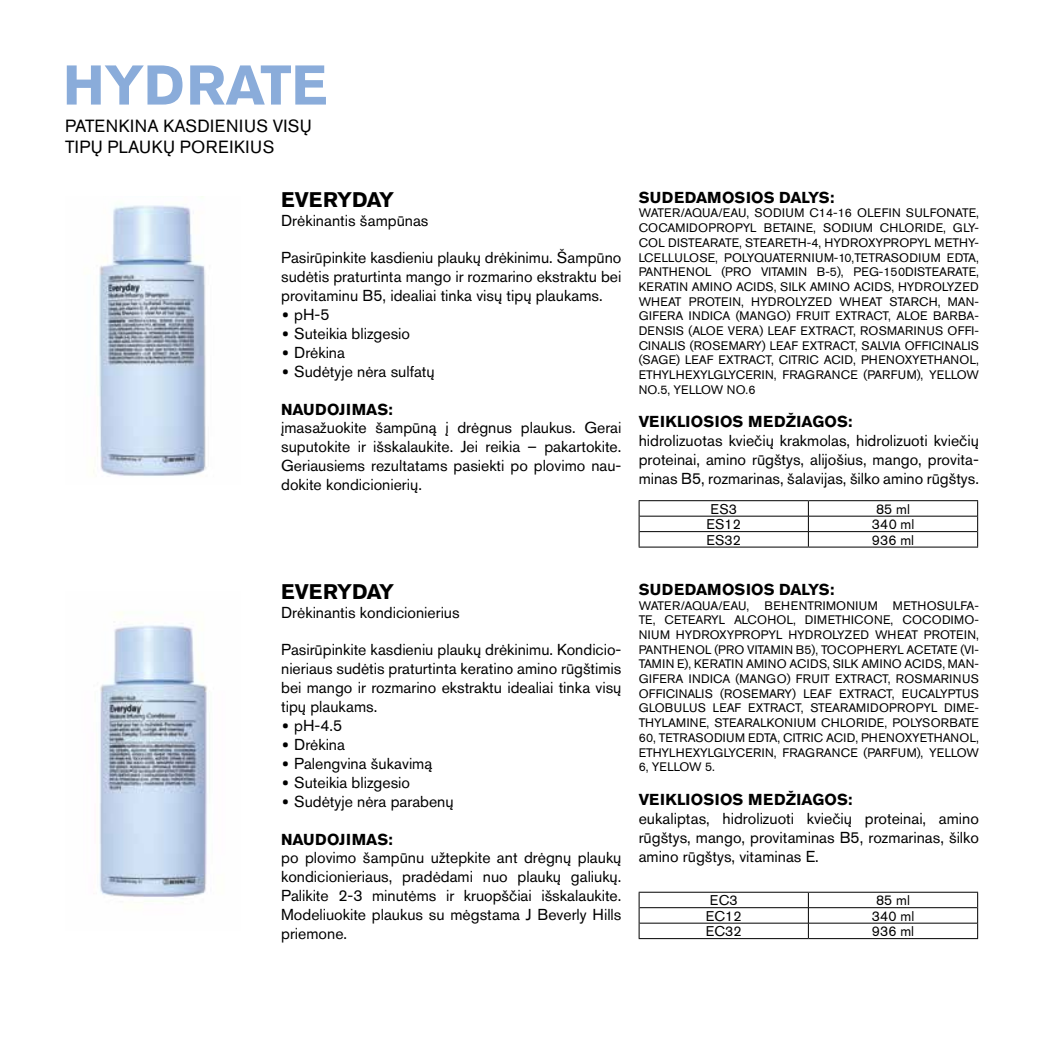
<style>
.page{position:relative;width:1042px;height:1042px;background:#fff}
.page>*{position:absolute;margin:0;border:0;box-sizing:border-box;transform-origin:0 0}
.t1{font:700 55.3px "Akzidenz Grotesk Pro";color:#8aacda}
.t2{font:700 21px "Akzidenz Grotesk Pro";color:#000}
.t3{font:17.5px/21px "Akzidenz Grotesk Pro";letter-spacing:.02em;color:#000}
.t4{font:15.75px/18.9px "Akzidenz Grotesk Pro";color:#000;text-align:justify}
.t5{font:700 15.75px "Akzidenz Grotesk Pro";color:#000}
.t6{font:700 15.75px "Akzidenz Grotesk Pro";letter-spacing:.02em;color:#000}
.t7{font:14px "Akzidenz Grotesk Pro";color:#000}
.t8{font:12.25px/14.7px "Akzidenz Grotesk Pro";color:#000;text-align:justify}
.s1{font-family:"Clan Offc Pro Narr";font-weight:700}
</style>
<div class="page">
<img style="left:93px;top:196px;width:113px;height:280px">
<img style="left:99px;top:612px;width:108px;height:287px">
<hr style="left:639px;top:500px;width:169px;height:1px;background:#000">
<hr style="left:808px;top:500px;width:170px;height:1px;background:#000">
<svg style="left:639px;top:501px;width:1px;height:46px"></svg>
<svg style="left:977px;top:501px;width:1px;height:46px"></svg>
<hr style="left:639px;top:547px;width:169px;height:1px;background:#000">
<hr style="left:808px;top:547px;width:170px;height:1px;background:#000">
<hr style="left:639px;top:516px;width:169px;height:1px;background:#000">
<hr style="left:808px;top:516px;width:169px;height:1px;background:#000">
<hr style="left:639px;top:531px;width:169px;height:1px;background:#000">
<hr style="left:808px;top:531px;width:169px;height:1px;background:#000">
<svg style="left:808px;top:501px;width:1px;height:46px"></svg>
<hr style="left:639px;top:892px;width:169px;height:1px;background:#000">
<hr style="left:808px;top:892px;width:170px;height:1px;background:#000">
<svg style="left:639px;top:892px;width:1px;height:46px"></svg>
<svg style="left:977px;top:892px;width:1px;height:46px"></svg>
<hr style="left:639px;top:938px;width:169px;height:1px;background:#000">
<hr style="left:808px;top:938px;width:170px;height:1px;background:#000">
<hr style="left:639px;top:907px;width:169px;height:1px;background:#000">
<hr style="left:808px;top:907px;width:169px;height:1px;background:#000">
<hr style="left:639px;top:923px;width:169px;height:1px;background:#000">
<hr style="left:808px;top:923px;width:169px;height:1px;background:#000">
<svg style="left:808px;top:892px;width:1px;height:46px"></svg>
<h1 class="t1" style="left:63px;top:49px;width:266px">HYDRATE</h1>
<p class="t3" style="left:65px;top:115px;width:248px">PATENKINA KASDIENIUS VISŲ<br>TIPŲ PLAUKŲ POREIKIUS</p>
<h2 class="t2" style="left:281px;top:186px;width:114px">EVERYDAY</h2>
<p class="t4" style="left:281px;top:210px;width:149px">Drėkinantis šampūnas</p>
<p class="t4" style="left:281px;top:248px;width:342px;text-align:left">Pasirūpinkite kasdieniu plaukų drėkinimu. Šampūno sudėtis praturtinta mango ir rozmarino ekstraktu bei provitaminu B5, idealiai tinka visų tipų plaukams.<br><span class="s1">∙</span> pH-5<br><span class="s1">∙</span> Suteikia blizgesio<br><span class="s1">∙</span> Drėkina<br><span class="s1">∙</span> Sudėtyje nėra sulfatų</p>
<p class="t5" style="left:281px;top:399px;width:113px">NAUDOJIMAS:</p>
<p class="t4" style="left:281px;top:418px;width:342px">įmasažuokite šampūną į drėgnus plaukus. Gerai suputokite ir išskalaukite. Jei reikia – pakartokite.<br>Geriausiems rezultatams pasiekti po plovimo nau&shy;dokite kondicionierių.</p>
<h2 class="t2" style="left:281px;top:578px;width:114px">EVERYDAY</h2>
<p class="t4" style="left:281px;top:603px;width:180px">Drėkinantis kondicionierius</p>
<p class="t4" style="left:281px;top:640px;width:342px;text-align:left">Pasirūpinkite kasdieniu plaukų drėkinimu. Kondicio&shy;nieriaus sudėtis praturtinta keratino amino rūgštimis bei mango ir rozmarino ekstraktu idealiai tinka visų tipų plaukams.<br><span class="s1">∙</span> pH-4.5<br><span class="s1">∙</span> Drėkina<br><span class="s1">∙</span> Palengvina šukavimą<br><span class="s1">∙</span> Suteikia blizgesio<br><span class="s1">∙</span> Sudėtyje nėra parabenų</p>
<p class="t5" style="left:281px;top:829px;width:113px">NAUDOJIMAS:</p>
<p class="t4" style="left:281px;top:848px;width:342px">po plovimo šampūnu užtepkite ant drėgnų plaukų kondicionieriaus, pradėdami nuo plaukų galiukų.<br>Palikite 2-3 minutėms ir kruopščiai išskalaukite.<br>Modeliuokite plaukus su mėgstama J Beverly Hills priemone.</p>
<p class="t5" style="left:639px;top:187px;width:197px">SUDEDAMOSIOS DALYS:</p>
<p class="t8" style="left:639px;top:206px;width:342px">WATER/AQUA/EAU, SODIUM C14-16 OLEFIN SULFONATE, COCAMIDOPROPYL BETAINE, SODIUM CHLORIDE, GLY-COL DISTEARATE, STEARETH-4, HYDROXYPROPYL METHY-LCELLULOSE, POLYQUATERNIUM-10,TETRASODIUM EDTA, PANTHENOL (PRO VITAMIN B-5), PEG-150DISTEARATE, KERATIN AMINO ACIDS, SILK AMINO ACIDS, HYDROLYZED WHEAT PROTEIN, HYDROLYZED WHEAT STARCH, MAN-GIFERA INDICA (MANGO) FRUIT EXTRACT, ALOE BARBA-DENSIS (ALOE VERA) LEAF EXTRACT, ROSMARINUS OFFI-CINALIS (ROSEMARY) LEAF EXTRACT, SALVIA OFFICINALIS (SAGE) LEAF EXTRACT, CITRIC ACID, PHENOXYETHANOL, ETHYLHEXYLGLYCERIN, FRAGRANCE (PARFUM), YELLOW NO.5, YELLOW NO.6</p>
<p class="t6" style="left:639px;top:412px;width:215px">VEIKLIOSIOS MEDŽIAGOS:</p>
<p class="t4" style="left:639px;top:431px;width:342px">hidrolizuotas kviečių krakmolas, hidrolizuoti kviečių proteinai, amino rūgštys, alijošius, mango, provita&shy;minas B5, rozmarinas, šalavijas, šilko amino rūgštys.</p>
<p class="t7" style="left:710px;top:500px;width:28px">ES3</p>
<p class="t7" style="left:876px;top:500px;width:35px">85 ml</p>
<p class="t7" style="left:706px;top:515px;width:36px">ES12</p>
<p class="t7" style="left:872px;top:515px;width:44px">340 ml</p>
<p class="t7" style="left:706px;top:530px;width:36px">ES32</p>
<p class="t7" style="left:872px;top:530px;width:44px">936 ml</p>
<p class="t5" style="left:639px;top:579px;width:197px">SUDEDAMOSIOS DALYS:</p>
<p class="t8" style="left:639px;top:598px;width:342px">WATER/AQUA/EAU, BEHENTRIMONIUM METHOSULFA-TE, CETEARYL ALCOHOL, DIMETHICONE, COCODIMO-NIUM HYDROXYPROPYL HYDROLYZED WHEAT PROTEIN, PANTHENOL (PRO VITAMIN B5), TOCOPHERYL ACETATE (VI-TAMIN E), KERATIN AMINO ACIDS, SILK AMINO ACIDS, MAN-GIFERA INDICA (MANGO) FRUIT EXTRACT, ROSMARINUS OFFICINALIS (ROSEMARY) LEAF EXTRACT, EUCALYPTUS GLOBULUS LEAF EXTRACT, STEARAMIDOPROPYL DIME-THYLAMINE, STEARALKONIUM CHLORIDE, POLYSORBATE 60, TETRASODIUM EDTA, CITRIC ACID, PHENOXYETHANOL, ETHYLHEXYLGLYCERIN, FRAGRANCE (PARFUM), YELLOW 6, YELLOW 5.</p>
<p class="t6" style="left:639px;top:789px;width:215px">VEIKLIOSIOS MEDŽIAGOS:</p>
<p class="t4" style="left:639px;top:809px;width:342px">eukaliptas, hidrolizuoti kviečių proteinai, amino rūgštys, mango, provitaminas B5, rozmarinas, šilko amino rūgštys, vitaminas E.</p>
<p class="t7" style="left:710px;top:891px;width:29px">EC3</p>
<p class="t7" style="left:876px;top:891px;width:35px">85 ml</p>
<p class="t7" style="left:706px;top:906px;width:37px">EC12</p>
<p class="t7" style="left:872px;top:906px;width:44px">340 ml</p>
<p class="t7" style="left:706px;top:922px;width:37px">EC32</p>
<p class="t7" style="left:872px;top:922px;width:44px">936 ml</p>
</div>
